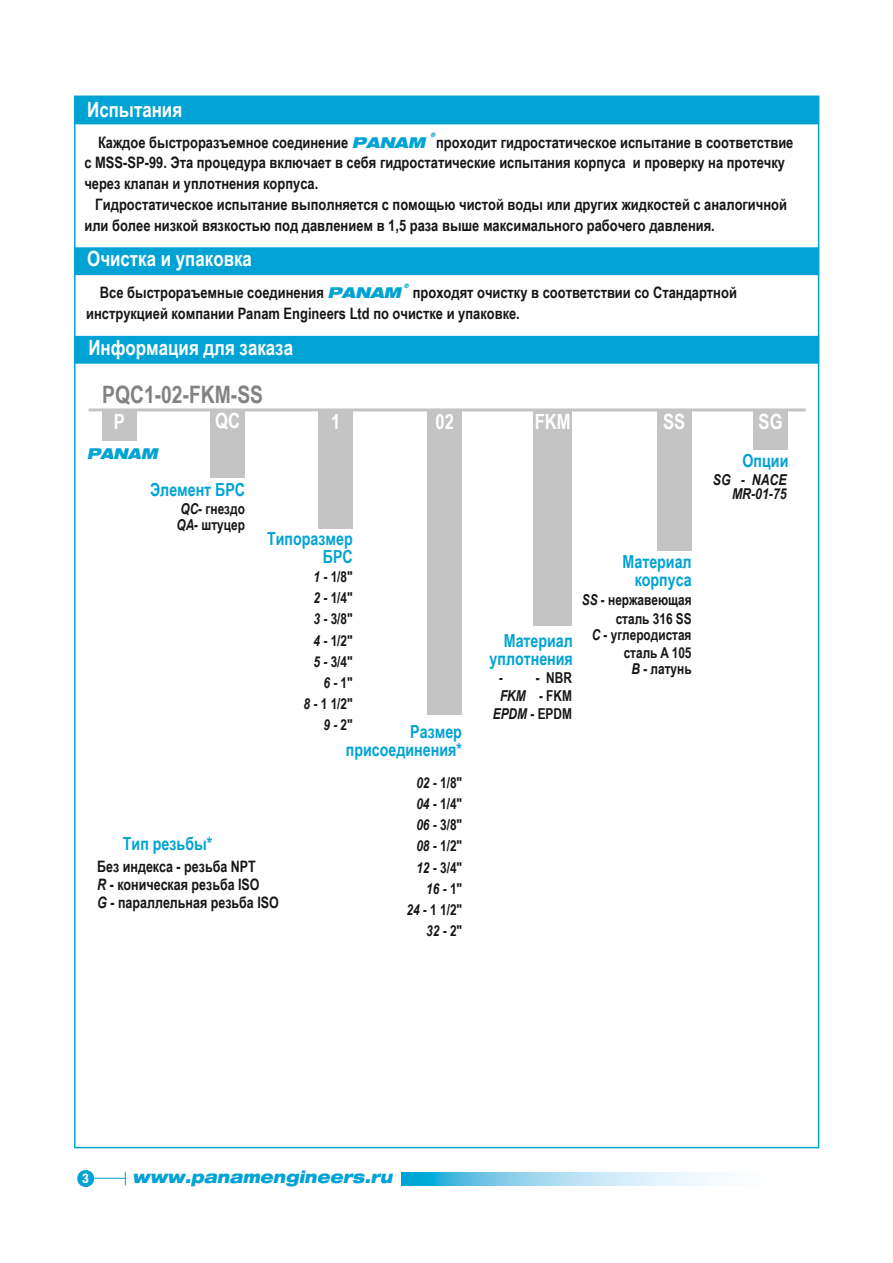
<style>
.page{position:relative;width:893px;height:1263px;background:#fff}
.page>*{position:absolute;margin:0;border:0;box-sizing:border-box;transform-origin:0 0}
.t1{font:700 24px "Arial Narrow";color:#818281}
.t2{font:700 21px "Arial Narrow";color:#fff}
.t3{font:700 21px "Arial Narrow";color:#fff;scale:.96 1}
.t4{font:700 18px/18px "Arial Narrow";color:#00a3d4;text-align:right;scale:.96 1}
.t5{font:16.8px "Heavenetica Extd 9 Blk Obl SH";color:#00a3d4;scale:.89 1}
.t6{font:700 15.75px/20.7px "Arial Narrow";color:#151616}
.t7{font:700 15px/21.1px "Arial Narrow";color:#151616;text-align:right;scale:.96 1}
.t8{font:700 15px/18px "Arial Narrow";color:#151616;text-align:center}
.t9{font:italic 700 15px/14.7px "Arial Narrow";color:#151616;text-align:right}
.t10{font:15px "PANAMLOGO";color:#00a3d4;scale:.96 1}
.t11{font:13.5px "Heavenetica Cond 7 Bold SH";color:#fff}
.t12{font:6px "PANAMLOGO";color:#00a3d4}
.s1{font-family:"PANAMLOGO";font-weight:400;font-size:15px;color:#00a3d4}
.s2{font-style:italic}
</style>
<div class="page">
<div style="left:74px;top:336px;width:745px;height:28px;background:#00a3d4;border:2px solid #00a3d4"></div>
<div style="left:74px;top:97px;width:745px;height:27px;background:#00a3d4"></div>
<div style="left:74px;top:247px;width:745px;height:28px;background:#00a3d4;border:2px solid #00a3d4"></div>
<div style="left:103px;top:410px;width:34px;height:31px;background:#c4c4c5"></div>
<hr style="left:89px;top:408px;width:717px;height:3px;background:#c4c4c5">
<div style="left:210px;top:410px;width:34px;height:67px;background:#c4c4c5"></div>
<div style="left:657px;top:410px;width:34px;height:140px;background:#c4c4c5"></div>
<div style="left:428px;top:410px;width:34px;height:304px;background:#c4c4c5"></div>
<div style="left:318px;top:410px;width:34px;height:118px;background:#c4c4c5"></div>
<div style="left:534px;top:410px;width:38px;height:215px;background:#c4c4c5"></div>
<div style="left:753px;top:410px;width:34px;height:39px;background:#c4c4c5"></div>
<svg style="left:402px;top:1172px;width:312px;height:13px;background:#9ad7ee"></svg>
<svg style="left:77px;top:1170px;width:18px;height:17px"></svg>
<svg style="left:125px;top:1172px;width:1px;height:13px"></svg>
<hr style="left:91px;top:1178px;width:34px;height:1px;background:#00a3d4">
<h2 class="t2" style="left:87px;top:94px;width:97px">Испытания</h2>
<p class="t12" style="left:431px;top:131px;width:6px">®</p>
<p class="t6" style="left:84px;top:152px;width:702px">с MSS-SP-99. Эта процедура включает в себя гидростатические испытания корпуса и проверку на протечку через клапан и уплотнения корпуса.</p>
<p class="t6" style="left:98px;top:131px;width:329px">Каждое быстроразъемное соединение <span class="s1">PANAM</span></p>
<p class="t6" style="left:436px;top:131px;width:359px">проходит гидростатическое испытание в соответствие</p>
<p class="t6" style="left:84px;top:193px;width:704px;text-indent:11px">Гидростатическое испытание выполняется с помощью чистой воды или других жидкостей с аналогичной или более низкой вязкостью под давлением в 1,5 раза выше максимального рабочего давления.</p>
<h2 class="t2" style="left:87px;top:243px;width:166px">Очистка и упаковка</h2>
<p class="t6" style="left:100px;top:281px;width:303px">Все быстрораъемные соединения <span class="s1">PANAM</span></p>
<p class="t6" style="left:413px;top:281px;width:326px">проходят очистку в соответствии со Стандартной</p>
<p class="t12" style="left:404px;top:281px;width:6px">®</p>
<p class="t6" style="left:86px;top:302px;width:435px">инструкцией компании Panam Engineers Ltd по очистке и упаковке.</p>
<h2 class="t2" style="left:88px;top:331px;width:206px">Информация для заказа</h2>
<h1 class="t1" style="left:102px;top:376px;width:163px">PQC1-02-FKM-SS</h1>
<h2 class="t3" style="left:215px;top:405px;width:27px">QC</h2>
<h2 class="t3" style="left:114px;top:406px;width:13px">P</h2>
<p class="t10" style="left:87px;top:443px;width:75px">PANAM</p>
<p class="t4" style="left:150px;top:479px;width:100px">Элемент БРС</p>
<h2 class="t3" style="left:331px;top:406px;width:11px">1</h2>
<h2 class="t3" style="left:435px;top:405px;width:21px">02</h2>
<h2 class="t3" style="left:663px;top:406px;width:25px">SS</h2>
<h2 class="t3" style="left:535px;top:406px;width:39px">FKM</h2>
<p class="t7" style="left:177px;top:500px;width:73px;line-height:16.2px;text-align:left"><span class="s2">QC</span>- гнездо<br><span class="s2">QA</span>- штуцер</p>
<p class="t4" style="left:267px;top:529px;width:91px">Типоразмер<br>БРС</p>
<p class="t4" style="left:123px;top:834px;width:95px">Тип резьбы*</p>
<p class="t6" style="left:97px;top:856px;width:183px;line-height:18px">Без индекса - резьба NPT<br><span class="s2">R</span> - коническая резьба ISO<br><span class="s2">G</span> - параллельная резьба ISO</p>
<p class="t7" style="left:314px;top:565px;width:42px"><span class="s2">1 -</span> 1/8"</p>
<p class="t7" style="left:304px;top:608px;width:53px"><span class="s2">3 -</span> 3/8"<br><span class="s2">4 -</span> 1/2"<br><span class="s2">5 -</span> 3/4"<br><span class="s2">6 -</span> 1"<br><span class="s2">8 -</span> 1 1/2"<br><span class="s2">9 -</span> 2"</p>
<p class="t7" style="left:314px;top:586px;width:42px"><span class="s2">2 -</span> 1/4"</p>
<p class="t4" style="left:346px;top:722px;width:122px">Размер присоединения*</p>
<p class="t7" style="left:416px;top:792px;width:49px"><span class="s2">04 -</span> 1/4"</p>
<p class="t7" style="left:416px;top:771px;width:49px"><span class="s2">02 -</span> 1/8"</p>
<p class="t7" style="left:406px;top:813px;width:60px"><span class="s2">06 -</span> 3/8"<br><span class="s2">08 -</span> 1/2"<br><span class="s2">12 -</span> 3/4"<br><span class="s2">16 -</span> 1"<br><span class="s2">24 -</span> 1 1/2"<br><span class="s2">32 -</span> 2"</p>
<p class="t4" style="left:489px;top:631px;width:88px">Материал уплотнения</p>
<p class="t8" style="left:493px;top:668px;width:81px"><span class="s2">-</span> - NBR<br><span class="s2">FKM</span> - FKM<br><span class="s2">EPDM</span> - EPDM</p>
<p class="t4" style="left:623px;top:552px;width:73px">Материал корпуса</p>
<p class="t7" style="left:592px;top:625px;width:106px;line-height:18px"><span class="s2">C</span> - углеродистая сталь A 105</p>
<p class="t7" style="left:582px;top:590px;width:116px;line-height:18px"><span class="s2">SS</span> - нержавеющая сталь 316 SS</p>
<p class="t7" style="left:631px;top:658px;width:64px"><span class="s2">B</span> - латунь</p>
<h2 class="t3" style="left:759px;top:406px;width:26px">SG</h2>
<p class="t4" style="left:742px;top:451px;width:49px">Опции</p>
<p class="t9" style="left:713px;top:471px;width:75px">SG - NACE<br>MR-01-75</p>
<p class="t11" style="left:82px;top:1169px;width:8px">3</p>
<p class="t5" style="left:132px;top:1166px;width:294px">www.panamengineers.ru</p>
</div>
